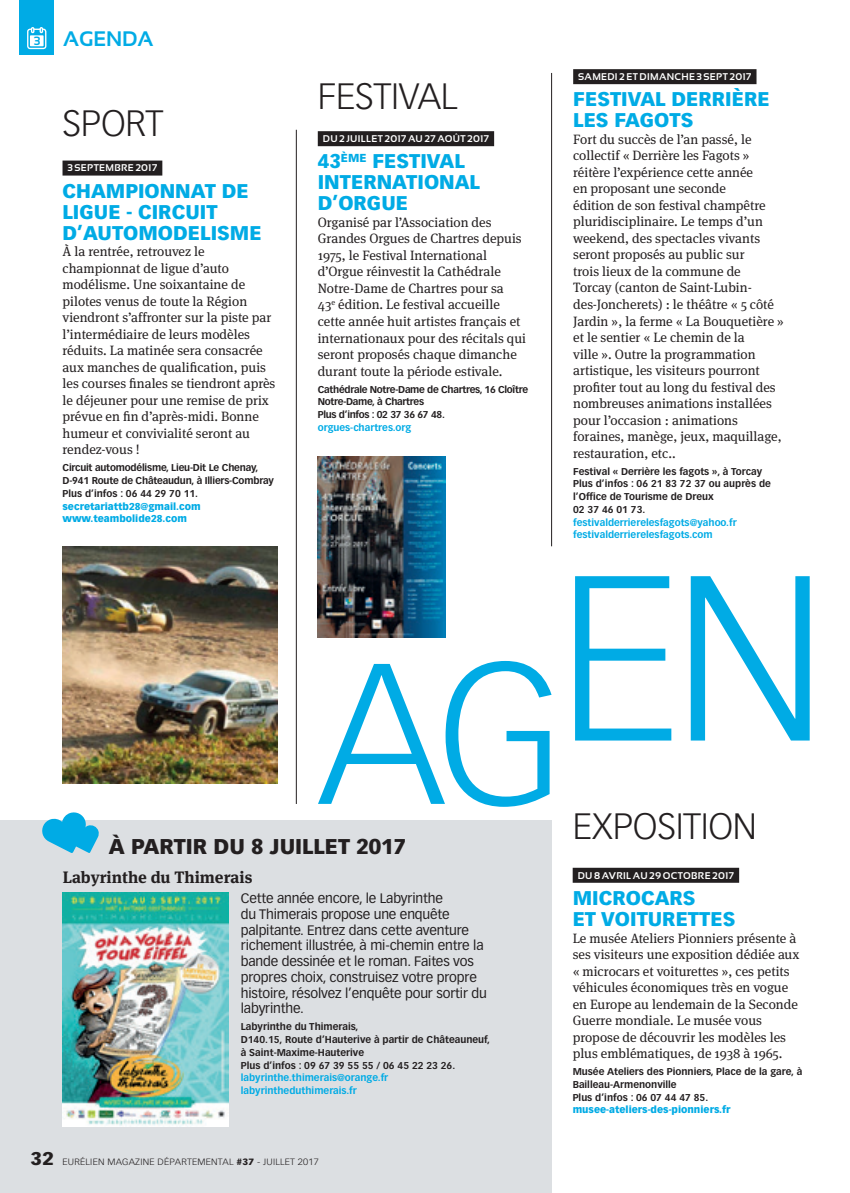
<style>
.page{position:relative;width:850px;height:1193px;background:#fff}
.page>*{position:absolute;margin:0;border:0;box-sizing:border-box;transform-origin:0 0}
.t1{font:300 230.7px "Vectora LH";color:#00abe5}
.t2{font:300 196.5px "Vectora LH";color:#00abe5}
.AGENDA_rubrique{font:300 36px "Vectora LT Std";letter-spacing:-.01em;color:#231f20}
.AGENDA_titre{font:900 21px "Vectora LT Std";color:#231f20}
.RUBRIQUE{font:700 21px "Sansation";color:#00abe5}
.AGENDA_titre-2{font:900 19.5px/21px "Vectora LT Std";color:#00abe5}
.t3{font:900 18px "Vectora LH";color:#231f20;scale:1.08 1}
.RESEAUX_SOCIAUX_txt{font:700 16.5px "Meta Serif";color:#231f20}
.ACTU_TERRIT_txt{font:13.5px/16.5px "Meta Serif";color:#231f20}
.RESEAUX_SOCIAUX_txt-2{font:13.5px/15.8px "Vectora LH";letter-spacing:-.01em;color:#231f20}
.SOMMAIRE_titre{font:700 12px "Sansation";color:#00abe5}
.AGENDA_adresse{font:700 9.75px/12.8px "Vectora LT Std";color:#231f20}
.AGENDA_adresse-2{font:700 9.75px "Vectora LT Std";color:#00abe5}
.AGENDA_cartouche{font:700 9.75px "Sansation";letter-spacing:.03em;color:#fff}
.AGENDA_adresse-3{font:700 9.75px/12.8px "Vectora LT Std";letter-spacing:-.03em;color:#231f20}
.AGENDA_adresse-4{font:700 9.75px/12.8px "Vectora LT Std";letter-spacing:-.02em;color:#231f20}
.AGENDA_adresse_N2{font:900 9.75px "Vectora LT Std";color:#00abe5}
.t4{font:300 9px "Vectora LH";letter-spacing:.02em;color:#231f20;scale:1.08 1}
.s1{font-weight:900}
</style>
<div class="page">
<div style="left:0;top:820px;width:551px;height:372px;background:#dcdfe2"></div>
<hr style="left:296px;top:130px;width:1px;height:674px;background:#231f20">
<hr style="left:551px;top:73px;width:1px;height:473px;background:#231f20">
<div style="left:62px;top:160px;width:100px;height:15px;background:#231f20"></div>
<div style="left:318px;top:131px;width:176px;height:15px;background:#231f20"></div>
<img style="left:62px;top:892px;width:166px;height:234px">
<svg style="left:42px;top:812px;width:57px;height:41px"></svg>
<div style="left:20px;top:0;width:34px;height:55px;background:#00abe5"></div>
<div style="left:27px;top:29px;width:19px;height:20px;border:1px solid #fff;border-radius:2px"></div>
<div style="left:30px;top:35px;width:14px;height:11px;background:#fff"></div>
<svg style="left:40px;top:27px;width:3px;height:6px"></svg>
<svg style="left:31px;top:27px;width:3px;height:6px"></svg>
<div style="left:573px;top:69px;width:183px;height:15px;background:#231f20"></div>
<div style="left:572px;top:867px;width:167px;height:15px;background:#231f20"></div>
<img style="left:63px;top:546px;width:214px;height:237px">
<img style="left:318px;top:457px;width:127px;height:181px">
<p class="SOMMAIRE_titre" style="left:34px;top:34px;width:8px">3</p>
<p class="RUBRIQUE" style="left:63px;top:27px;width:92px">AGENDA</p>
<p class="AGENDA_rubrique" style="left:62px;top:103px;width:102px">SPORT</p>
<p class="AGENDA_cartouche" style="left:68px;top:163px;width:91px">3 SEPTEMBRE 2017</p>
<p class="AGENDA_titre-2" style="left:62px;top:180px;width:200px">CHAMPIONNAT DE<br>LIGUE - CIRCUIT<br>D’AUTOMODELISME</p>
<p class="ACTU_TERRIT_txt" style="left:62px;top:243px;width:214px">À la rentrée, retrouvez le championnat de ligue d’auto modélisme. Une soixantaine de pilotes venus de toute la Région viendront s’affronter sur la piste par l’intermédiaire de leurs modèles réduits. La matinée sera consacrée aux manches de qualification, puis les courses finales se tiendront après le déjeuner pour une remise de prix prévue en fin d’après-midi. Bonne humeur et convivialité seront au rendez-vous !</p>
<p class="AGENDA_adresse-4" style="left:62px;top:461px;width:213px">Circuit automodélisme, Lieu-Dit Le Chenay,<br>D-941 Route de Châteaudun, à Illiers-Combray</p>
<p class="AGENDA_adresse" style="left:62px;top:487px;width:137px">Plus d’infos : 06 44 29 70 11.</p>
<p class="AGENDA_adresse_N2" style="left:62px;top:500px;width:140px">secretariattb28@gmail.com</p>
<p class="AGENDA_adresse_N2" style="left:62px;top:513px;width:126px">www.teambolide28.com</p>
<p class="AGENDA_rubrique" style="left:318px;top:75px;width:141px">FESTIVAL</p>
<p class="AGENDA_cartouche" style="left:323px;top:133px;width:168px">DU 2 JUILLET 2017 AU 27 AOÛT 2017</p>
<p class="AGENDA_titre-2" style="left:318px;top:151px;width:164px">43<sup>ÈME</sup> FESTIVAL<br>INTERNATIONAL<br>D’ORGUE</p>
<p class="ACTU_TERRIT_txt" style="left:318px;top:214px;width:210px">Organisé par l’Association des Grandes Orgues de Chartres depuis 1975, le Festival International d’Orgue réinvestit la Cathédrale Notre-Dame de Chartres pour sa<br>43<sup>e</sup> édition. Le festival accueille cette année huit artistes français et internationaux pour des récitals qui seront proposés chaque dimanche durant toute la période estivale.</p>
<p class="AGENDA_adresse-3" style="left:318px;top:382px;width:212px">Cathédrale Notre-Dame de Chartres, 16 Cloître<br>Notre-Dame, à Chartres</p>
<p class="AGENDA_adresse-3" style="left:318px;top:408px;width:129px">Plus d’infos : 02 37 36 67 48.</p>
<p class="AGENDA_adresse-2" style="left:318px;top:421px;width:95px">orgues-chartres.org</p>
<p class="t2" style="left:318px;top:620px;width:248px">AG</p>
<p class="AGENDA_titre" style="left:109px;top:833px;width:299px">À PARTIR DU 8 JUILLET 2017</p>
<p class="RESEAUX_SOCIAUX_txt" style="left:63px;top:867px;width:191px">Labyrinthe du Thimerais</p>
<p class="RESEAUX_SOCIAUX_txt-2" style="left:241px;top:890px;width:247px">Cette année encore, le Labyrinthe<br>du Thimerais propose une enquête palpitante. Entrez dans cette aventure richement illustrée, à mi-chemin entre la bande dessinée et le roman. Faites vos propres choix, construisez votre propre histoire, résolvez l’enquête pour sortir du labyrinthe.</p>
<p class="AGENDA_adresse" style="left:241px;top:1020px;width:119px">Labyrinthe du Thimerais,</p>
<p class="AGENDA_adresse" style="left:241px;top:1033px;width:251px">D140.15, Route d’Hauterive à partir de Châteauneuf, à Saint-Maxime-Hauterive</p>
<p class="AGENDA_adresse" style="left:241px;top:1058px;width:216px">Plus d’infos : 09 67 39 55 55 / 06 45 22 23 26.</p>
<p class="AGENDA_adresse-2" style="left:241px;top:1072px;width:149px">labyrinthe.thimerais@orange.fr</p>
<p class="AGENDA_adresse-2" style="left:241px;top:1084px;width:117px">labyrintheduthimerais.fr</p>
<p class="t3" style="left:31px;top:1147px;width:23px">32</p>
<p class="t4" style="left:62px;top:1156px;width:239px">EURÉLIEN MAGAZINE DÉPARTEMENTAL <span class="s1">#37</span> - JUILLET 2017</p>
<p class="AGENDA_cartouche" style="left:578px;top:71px;width:175px">SAMEDI 2 ET DIMANCHE 3 SEPT 2017</p>
<p class="AGENDA_titre-2" style="left:573px;top:89px;width:198px">FESTIVAL DERRIÈRE<br>LES FAGOTS</p>
<p class="ACTU_TERRIT_txt" style="left:573px;top:131px;width:212px">Fort du succès de l’an passé, le collectif « Derrière les Fagots » réitère l’expérience cette année<br>en proposant une seconde<br>édition de son festival champêtre pluridisciplinaire. Le temps d’un weekend, des spectacles vivants seront proposés au public sur<br>trois lieux de la commune de<br>Torcay (canton de Saint-Lubin&shy;des-Joncherets) : le théâtre « 5 côté<br>Jardin », la ferme « La Bouquetière » et le sentier « Le chemin de la<br>ville ». Outre la programmation artistique, les visiteurs pourront profiter tout au long du festival des nombreuses animations installées pour l’occasion : animations foraines, manège, jeux, maquillage, restauration, etc..</p>
<p class="AGENDA_adresse" style="left:573px;top:464px;width:190px">Festival « Derrière les fagots », à Torcay</p>
<p class="AGENDA_adresse" style="left:573px;top:477px;width:199px">Plus d’infos : 06 21 83 72 37 ou auprès de l’Office de Tourisme de Dreux</p>
<p class="AGENDA_adresse" style="left:573px;top:503px;width:74px">02 37 46 01 73.</p>
<p class="AGENDA_adresse-2" style="left:573px;top:516px;width:165px">festivalderrierelesfagots@yahoo.fr</p>
<p class="AGENDA_adresse-2" style="left:573px;top:529px;width:141px">festivalderrierelesfagots.com</p>
<p class="t1" style="left:557px;top:525px;width:271px">EN</p>
<p class="AGENDA_rubrique" style="left:572px;top:805px;width:186px">EXPOSITION</p>
<p class="AGENDA_cartouche" style="left:577px;top:869px;width:158px">DU 8 AVRIL AU 29 OCTOBRE 2017</p>
<p class="AGENDA_titre-2" style="left:572px;top:887px;width:164px">MICROCARS<br>ET VOITURETTES</p>
<p class="ACTU_TERRIT_txt" style="left:572px;top:929px;width:228px">Le musée Ateliers Pionniers présente à ses visiteurs une exposition dédiée aux « microcars et voiturettes », ces petits véhicules économiques très en vogue en Europe au lendemain de la Seconde Guerre mondiale. Le musée vous propose de découvrir les modèles les plus emblématiques, de 1938 à 1965.</p>
<p class="AGENDA_adresse" style="left:572px;top:1065px;width:231px">Musée Ateliers des Pionniers, Place de la gare, à<br>Bailleau-Armenonville</p>
<p class="AGENDA_adresse" style="left:572px;top:1090px;width:137px">Plus d’infos : 06 07 44 47 85.</p>
<p class="AGENDA_adresse_N2" style="left:572px;top:1103px;width:159px">musee-ateliers-des-pionniers.fr</p>
</div>
